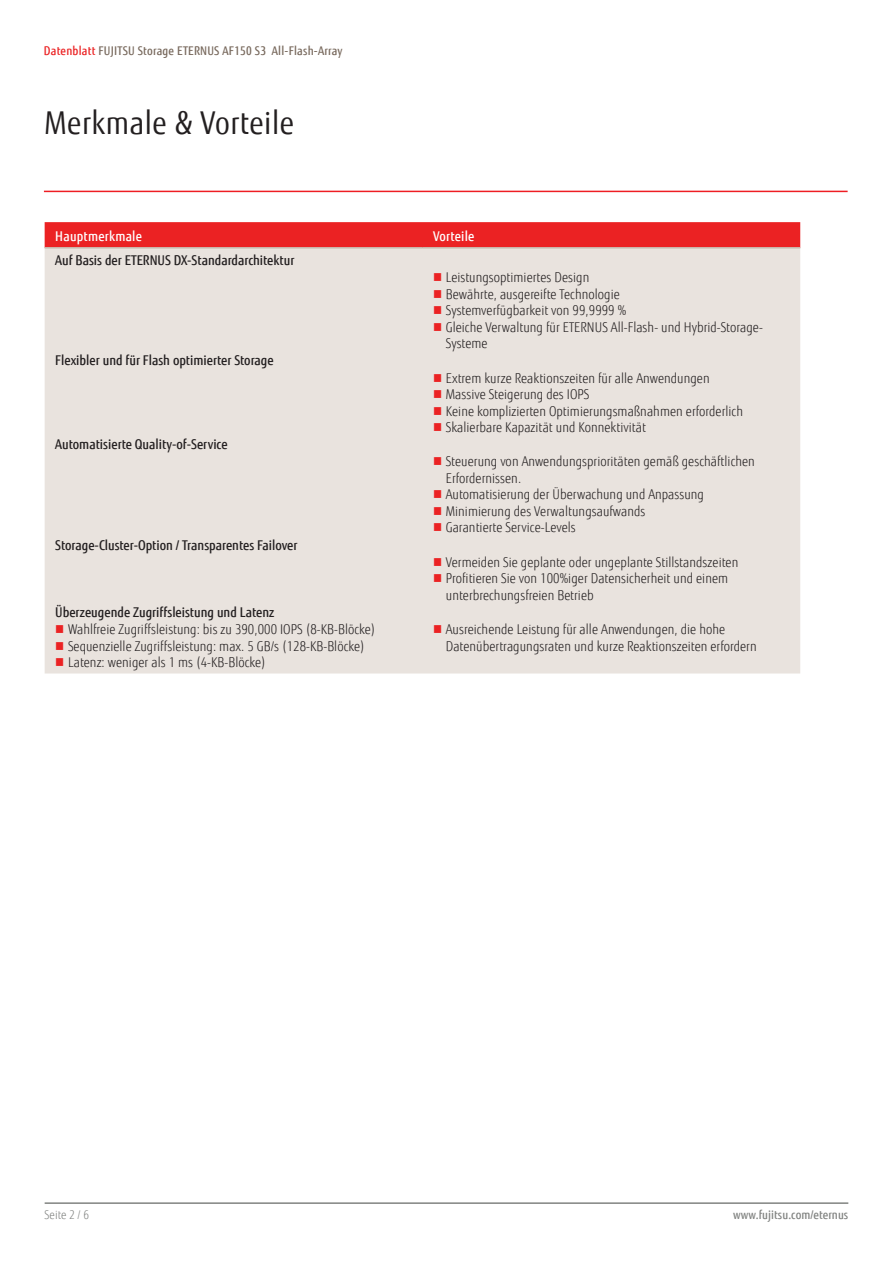
<style>
.page{position:relative;width:893px;height:1263px;background:#fff}
.page>*{position:absolute;margin:0;border:0;box-sizing:border-box;transform-origin:0 0}
.ComponentHeading{font:31.5px "Fujitsu Sans";letter-spacing:.02em;color:#231f20;scale:.9 1}
.t1{font:300 13.5px/16.5px "Fujitsu Sans";letter-spacing:.005em;color:#231f20;scale:.9 1}
.FeatureBenefitSubhea{font:500 13.5px "Fujitsu Sans";color:#231f20;scale:.9 1}
.FeatureBenefitHeadin{font:500 13.5px "Fujitsu Sans";letter-spacing:.02em;color:#fff;scale:.9 1}
.RunningHeader{font:500 12px "Fujitsu Sans";letter-spacing:.02em;color:#78695d;scale:.9 1}
.RunningFooter_R{font:500 12px "Fujitsu Sans";letter-spacing:.005em;color:#818381;scale:.9 1}
.RunningFooter_L{font:300 12px "Fujitsu Sans";letter-spacing:.005em;color:#818381;scale:.9 1}
.s1{color:#eb2223}
</style>
<div class="page">
<hr style="left:45px;top:1202px;width:803px;height:2px;background:#818381">
<div style="left:45px;top:222px;width:755px;height:25px;background:#eb2223"></div>
<div style="left:45px;top:249px;width:755px;height:424px;background:#e9e3de"></div>
<hr style="left:45px;top:247px;width:377px;height:2px;background:#c9bcb1">
<hr style="left:422px;top:247px;width:378px;height:2px;background:#c9bcb1">
<hr style="left:44px;top:191px;width:804px;height:1px;background:#ee1d23">
<svg style="left:434px;top:273px;width:7px;height:8px"></svg>
<svg style="left:434px;top:290px;width:7px;height:8px"></svg>
<svg style="left:434px;top:306px;width:7px;height:8px"></svg>
<svg style="left:434px;top:323px;width:7px;height:8px"></svg>
<svg style="left:434px;top:374px;width:7px;height:8px"></svg>
<svg style="left:434px;top:390px;width:7px;height:8px"></svg>
<svg style="left:434px;top:407px;width:7px;height:8px"></svg>
<svg style="left:434px;top:423px;width:7px;height:8px"></svg>
<svg style="left:434px;top:457px;width:7px;height:8px"></svg>
<svg style="left:434px;top:490px;width:7px;height:8px"></svg>
<svg style="left:434px;top:507px;width:7px;height:8px"></svg>
<svg style="left:434px;top:523px;width:7px;height:8px"></svg>
<svg style="left:434px;top:558px;width:7px;height:8px"></svg>
<svg style="left:434px;top:574px;width:7px;height:8px"></svg>
<svg style="left:56px;top:625px;width:7px;height:8px"></svg>
<svg style="left:56px;top:642px;width:7px;height:8px"></svg>
<svg style="left:56px;top:658px;width:7px;height:8px"></svg>
<svg style="left:434px;top:625px;width:7px;height:8px"></svg>
<p class="RunningHeader" style="left:44px;top:43px;width:333px"><span class="s1">Datenblatt</span> FUJITSU Storage ETERNUS AF150 S3 All-Flash-Array</p>
<p class="ComponentHeading" style="left:45px;top:104px;width:279px">Merkmale &amp; Vorteile</p>
<p class="FeatureBenefitHeadin" style="left:55px;top:228px;width:98px">Hauptmerkmale</p>
<p class="FeatureBenefitHeadin" style="left:433px;top:228px;width:48px">Vorteile</p>
<p class="FeatureBenefitSubhea" style="left:55px;top:252px;width:267px">Auf Basis der ETERNUS DX-Standardarchitektur</p>
<p class="t1" style="left:446px;top:269px;width:161px">Leistungsoptimiertes Design</p>
<p class="t1" style="left:446px;top:286px;width:195px">Bewährte, ausgereifte Technologie</p>
<p class="t1" style="left:446px;top:302px;width:202px">Systemverfügbarkeit von 99,9999 %</p>
<p class="t1" style="left:446px;top:319px;width:354px">Gleiche Verwaltung für ETERNUS All-Flash- und Hybrid-Storage-<br>Systeme</p>
<p class="FeatureBenefitSubhea" style="left:55px;top:352px;width:244px">Flexibler und für Flash optimierter Storage</p>
<p class="t1" style="left:446px;top:370px;width:295px">Extrem kurze Reaktionszeiten für alle Anwendungen</p>
<p class="t1" style="left:446px;top:386px;width:161px">Massive Steigerung des IOPS</p>
<p class="t1" style="left:446px;top:403px;width:332px">Keine komplizierten Optimierungsmaßnahmen erforderlich</p>
<p class="t1" style="left:446px;top:419px;width:224px">Skalierbare Kapazität und Konnektivität</p>
<p class="FeatureBenefitSubhea" style="left:55px;top:436px;width:193px">Automatisierte Quality-of-Service</p>
<p class="t1" style="left:446px;top:454px;width:345px">Steuerung von Anwendungsprioritäten gemäß geschäftlichen<br>Erfordernissen.</p>
<p class="t1" style="left:446px;top:487px;width:288px">Automatisierung der Überwachung und Anpassung</p>
<p class="t1" style="left:446px;top:503px;width:223px">Minimierung des Verwaltungsaufwands</p>
<p class="t1" style="left:446px;top:520px;width:146px">Garantierte Service-Levels</p>
<p class="FeatureBenefitSubhea" style="left:55px;top:536px;width:271px">Storage-Cluster-Option / Transparentes Failover</p>
<p class="t1" style="left:446px;top:554px;width:326px">Vermeiden Sie geplante oder ungeplante Stillstandszeiten</p>
<p class="t1" style="left:446px;top:570px;width:315px">Profitieren Sie von 100%iger Datensicherheit und einem unterbrechungsfreien Betrieb</p>
<p class="FeatureBenefitSubhea" style="left:55px;top:604px;width:245px">Überzeugende Zugriffsleistung und Latenz</p>
<p class="t1" style="left:68px;top:621px;width:343px">Wahlfreie Zugriffsleistung: bis zu 390,000 IOPS (8-KB-Blöcke)</p>
<p class="t1" style="left:68px;top:638px;width:331px">Sequenzielle Zugriffsleistung: max. 5 GB/s (128-KB-Blöcke)</p>
<p class="t1" style="left:68px;top:654px;width:221px">Latenz: weniger als 1 ms (4-KB-Blöcke)</p>
<p class="t1" style="left:446px;top:621px;width:347px">Ausreichende Leistung für alle Anwendungen, die hohe<br>Datenübertragungsraten und kurze Reaktionszeiten erfordern</p>
<p class="RunningFooter_L" style="left:45px;top:1208px;width:51px">Seite 2 / 6</p>
<p class="RunningFooter_R" style="left:733px;top:1208px;width:129px">www.fujitsu.com/eternus</p>
</div>
